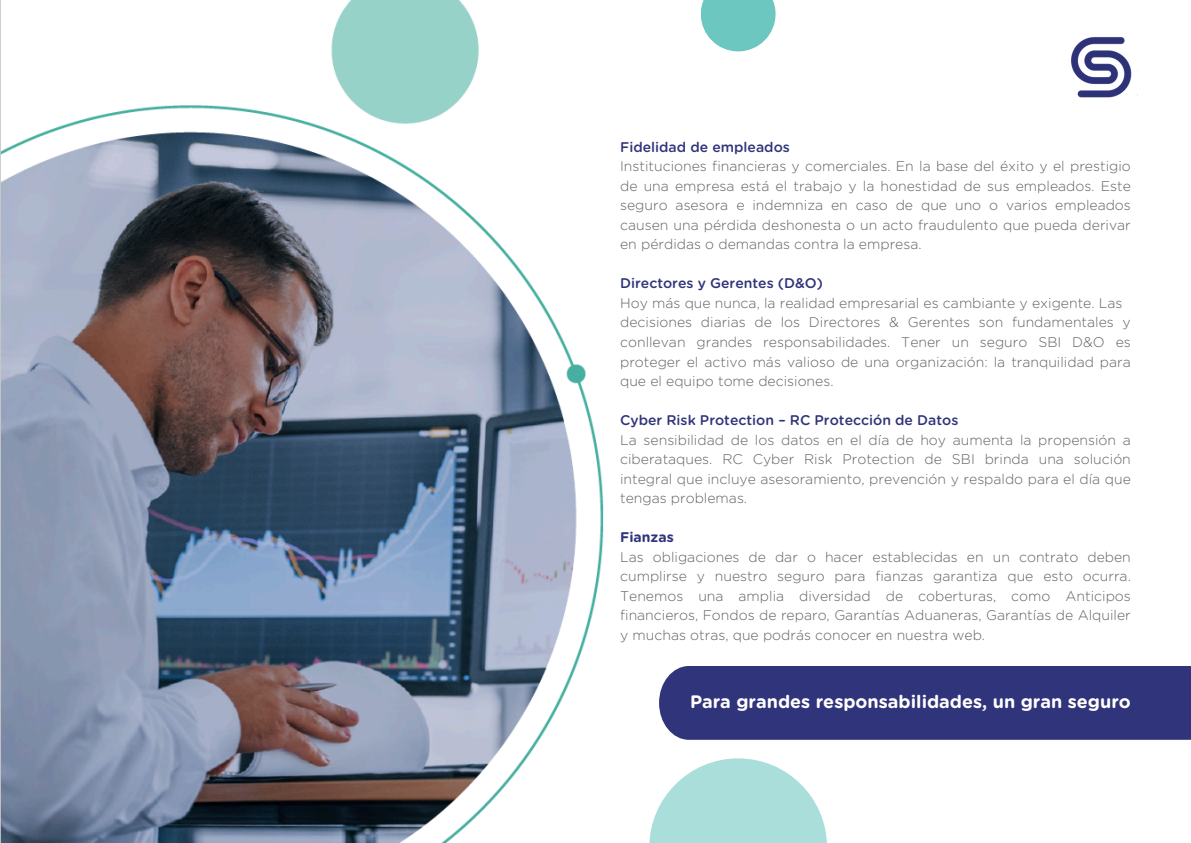
<style>
.page{position:relative;width:1191px;height:843px;background:#fff}
.page>*{position:absolute;margin:0;border:0;box-sizing:border-box;transform-origin:0 0}
.t1{font:700 18px "Gotham Rounded";color:#fff}
.t2{font:300 14px/19.5px "Gotham Rounded";color:#606260;text-align:justify}
.t3{font:500 14px "Gotham Rounded";color:#30347a}
.t4{font:700 14px "Gotham Rounded";color:#30347a}
</style>
<div class="page">
<img style="left:1071px;top:37px;width:61px;height:61px">
<div style="left:659px;top:666px;width:531px;height:73px;background:#30347a"></div>
<svg style="left:701px;top:0;width:74px;height:51px;background:#82cfca"></svg>
<svg style="left:649px;top:758px;width:178px;height:84px;fill:#a9deda"></svg>
<img style="left:0;top:0;width:604px;height:842px">
<p class="t3" style="left:620px;top:140px;width:171px">Fidelidad de empleados</p>
<p class="t2" style="left:620px;top:157px;width:512px">Instituciones financieras y comerciales. En la base del éxito y el prestigio de una empresa está el trabajo y la honestidad de sus empleados. Este seguro asesora e indemniza en caso de que uno o varios empleados causen una pérdida deshonesta o un acto fraudulento que pueda derivar en pérdidas o demandas contra la empresa.</p>
<p class="t3" style="left:620px;top:277px;width:204px">Directores y Gerentes (D&amp;O)</p>
<p class="t2" style="left:620px;top:294px;width:504px">Hoy más que nunca, la realidad empresarial es cambiante y exigente. Las</p>
<p class="t2" style="left:620px;top:313px;width:512px">decisiones diarias de los Directores &amp; Gerentes son fundamentales y conllevan grandes responsabilidades. Tener un seguro SBI D&amp;O es proteger el activo más valioso de una organización: la tranquilidad para que el equipo tome decisiones.</p>
<p class="t3" style="left:620px;top:413px;width:340px">Cyber Risk Protection – RC Protección de Datos</p>
<p class="t2" style="left:620px;top:430px;width:512px">La sensibilidad de los datos en el día de hoy aumenta la propensión a ciberataques. RC Cyber Risk Protection de SBI brinda una solución integral que incluye asesoramiento, prevención y respaldo para el día que tengas problemas.</p>
<p class="t4" style="left:620px;top:530px;width:55px">Fianzas</p>
<p class="t2" style="left:620px;top:547px;width:512px">Las obligaciones de dar o hacer establecidas en un contrato deben cumplirse y nuestro seguro para fianzas garantiza que esto ocurra.<br>Tenemos una amplia diversidad de coberturas, como Anticipos financieros, Fondos de reparo, Garantías Aduaneras, Garantías de Alquiler y muchas otras, que podrás conocer en nuestra web.</p>
<h1 class="t1" style="left:690px;top:693px;width:442px">Para grandes responsabilidades, un gran seguro</h1>
</div>
